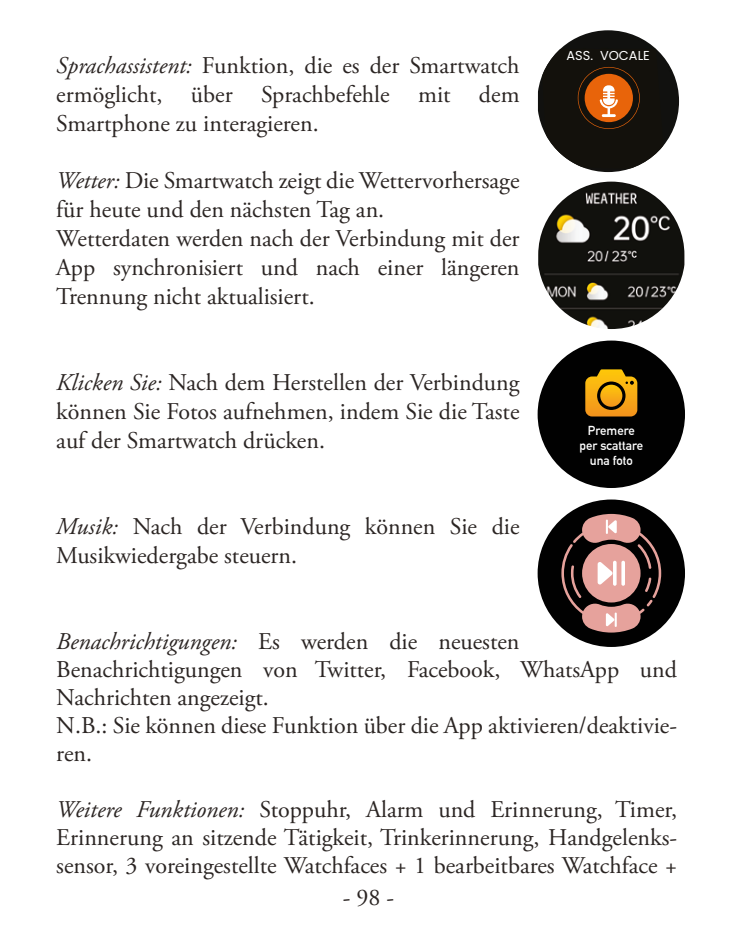
<style>
.page{position:relative;width:737px;height:930px;background:#fff}
.page>*{position:absolute;margin:0;border:0;box-sizing:border-box;transform-origin:0 0}
.t1{font:24px/28.8px "Adobe Garamond Pro";color:#2b2523;text-align:justify}
.t2{font:700 12.8px/15.2px "DIN Alternate";color:#fff;text-align:center}
.t3{font:12.8px "Poppins";color:#fff}
.s1{font-style:italic}
</style>
<div class="page">
<div style="left:538px;top:340px;width:147px;height:148px;background:#010101;border-radius:50%"></div>
<svg style="left:585px;top:369px;width:52px;height:47px"></svg>
<div style="left:538px;top:499px;width:147px;height:148px;background:#010101;border-radius:50%"></div>
<svg style="left:561px;top:514px;width:100px;height:118px"></svg>
<svg style="left:613px;top:561px;width:4px;height:25px"></svg>
<svg style="left:621px;top:561px;width:4px;height:25px"></svg>
<img style="left:538px;top:182px;width:146px;height:147px">
<img style="left:538px;top:30px;width:141px;height:142px">
<svg style="left:541px;top:49px;width:124px;height:121px;background:#453427"></svg>
<p class="t1" style="left:56px;top:52px;width:465px"><span class="s1">Sprachassistent:</span> Funktion, die es der Smartwatch ermöglicht, über Sprachbefehle mit dem Smartphone zu interagieren.</p>
<p class="t1" style="left:56px;top:167px;width:465px;text-align:left"><span class="s1">Wetter:</span> Die Smartwatch zeigt die Wettervorhersage für heute und den nächsten Tag an.<br>Wetterdaten werden nach der Verbindung mit der App synchronisiert und nach einer längeren Trennung nicht aktualisiert.</p>
<p class="t1" style="left:56px;top:369px;width:465px"><span class="s1">Klicken Sie:</span> Nach dem Herstellen der Verbindung können Sie Fotos aufnehmen, indem Sie die Taste auf der Smartwatch drücken.</p>
<p class="t1" style="left:56px;top:513px;width:465px"><span class="s1">Musik:</span> Nach der Verbindung können Sie die<br>Musikwiedergabe steuern.</p>
<p class="t3" style="left:566px;top:48px;width:85px">ASS. VOCALE</p>
<p class="t2" style="left:580px;top:422px;width:65px">Premere per scattare una foto</p>
<p class="t1" style="left:56px;top:628px;width:622px;text-align:left"><span class="s1">Benachrichtigungen:</span> Es werden die neuesten Benachrichtigungen von Twitter, Facebook, WhatsApp und Nachrichten angezeigt.<br>N.B.: Sie können diese Funktion über die App aktivieren/deaktivie&shy;ren.</p>
<p class="t1" style="left:56px;top:796px;width:622px"><span class="s1">Weitere Funktionen:</span> Stoppuhr, Alarm und Erinnerung, Timer, Erinnerung an sitzende Tätigkeit, Trinkerinnerung, Handgelenks&shy;sensor, 3 voreingestellte Watchfaces + 1 bearbeitbares Watchface +</p>
<p class="t1" style="left:343px;top:884px;width:53px">- 98 -</p>
</div>
